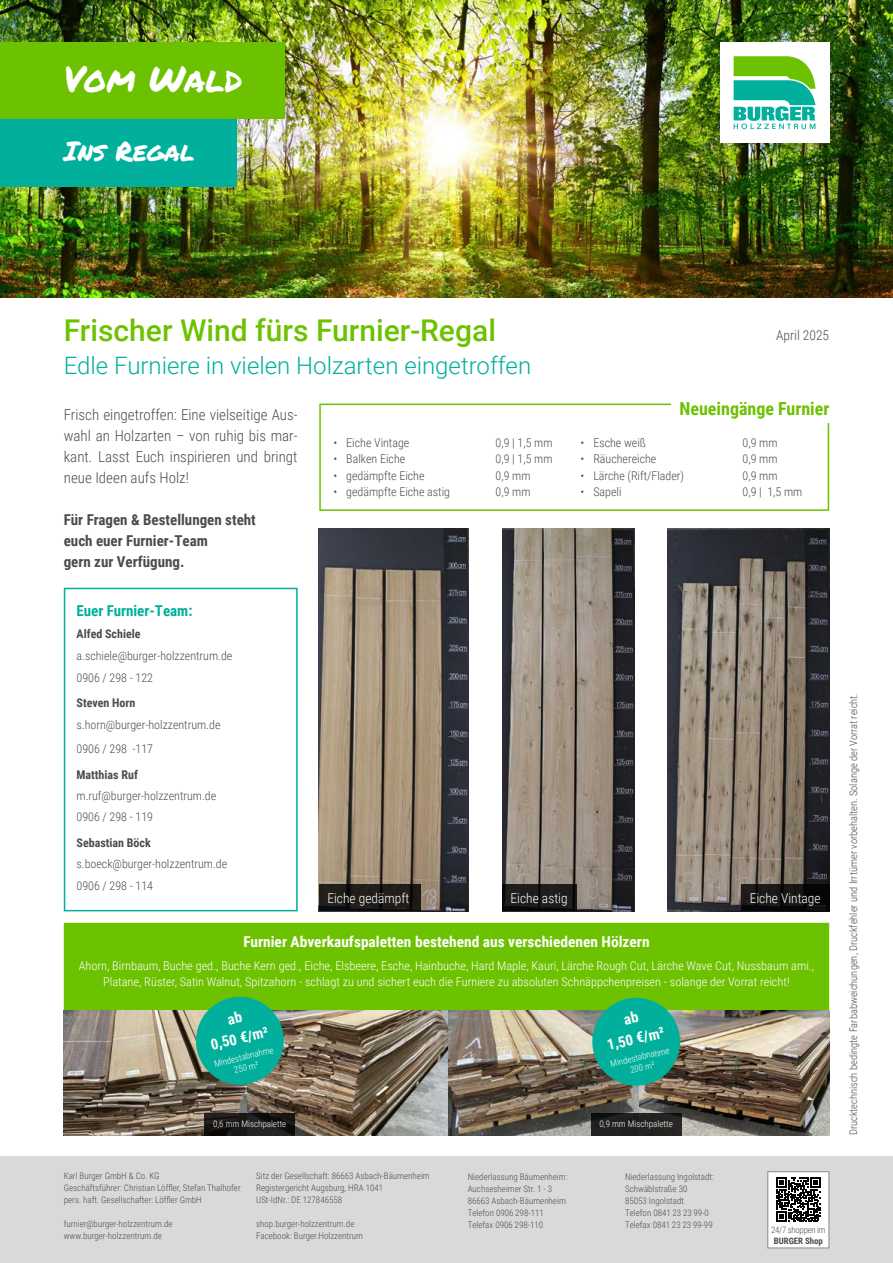
<style>
.page{position:relative;width:893px;height:1263px;background:#fff}
.page>*{position:absolute;margin:0;border:0;box-sizing:border-box;transform-origin:0 0}
.t1{font:36px "Permanent Marker";color:#fff}
.t2{font:500 30px "Roboto";color:#6cc200}
.t3{font:27px "Permanent Marker";color:#fff}
.t4{font:300 24px "Roboto";color:#00b09c}
.t5{font:700 18px "Roboto Condensed";color:#6cc200}
.t6{font:300 15px/21px "Roboto Condensed";color:#4c4c4b;text-align:justify}
.t7{font:700 15px/21px "Roboto Condensed";color:#fff;text-align:center}
.t8{font:700 15px/21px "Roboto Condensed";color:#4c4c4b}
.t9{font:700 15px "Roboto Condensed";color:#00b09c}
.t10{font:300 13.5px "Roboto Condensed";color:#fff}
.t11{font:300 13.5px "Roboto Condensed";color:#4c4c4b}
.t12{font:300 12px/21.3px "Roboto Condensed";color:#4c4c4b}
.t13{font:300 12px/16.5px "Roboto Condensed";color:#fff;text-align:center}
.t14{font:700 12px "Roboto Condensed";color:#4c4c4b}
.t15{font:300 10.5px "Roboto Condensed";color:#4c4c4b}
.t16{font:300 9px/12px "Roboto Condensed";color:#4c4c4b}
.t17{font:300 9px/10.8px "Roboto Condensed";color:#fff;text-align:center}
.t18{font:300 8.85px "Roboto Condensed";letter-spacing:-.03em;color:#4c4c4b}
.t19{font:700 8.85px "Roboto Condensed";color:#4c4c4b}
</style>
<div class="page">
<img style="left:0;top:0;width:893px;height:298px">
<div style="left:0;top:111px;width:237px;height:76px;background:#00b09c"></div>
<div style="left:720px;top:43px;width:109px;height:100px;background:#fff"></div>
<svg style="left:734px;top:56px;width:81px;height:73px"></svg>
<div style="left:0;top:43px;width:285px;height:76px;background:#6cc200"></div>
<div style="left:0;top:1157px;width:893px;height:106px;background:#d8d9d9"></div>
<div style="left:767px;top:1171px;width:62px;height:77px;background:#fff;border:1px solid #898a8a"></div>
<svg style="left:776px;top:1177px;width:44px;height:45px"></svg>
<div style="left:319px;top:404px;width:510px;height:107px;border:2px solid #6cc200"></div>
<div style="left:671px;top:387px;width:171px;height:36px;background:#fff"></div>
<div style="left:64px;top:588px;width:234px;height:323px;border:2px solid #00b09c"></div>
<img style="left:502px;top:529px;width:132px;height:382px">
<svg style="left:502px;top:884px;width:74px;height:27px;background:#191817"></svg>
<img style="left:319px;top:529px;width:150px;height:382px">
<svg style="left:319px;top:884px;width:101px;height:27px;background:#1c1916"></svg>
<img style="left:668px;top:529px;width:161px;height:382px">
<svg style="left:741px;top:884px;width:88px;height:27px;background:#11100f"></svg>
<div style="left:64px;top:923px;width:765px;height:212px;background:#6cc200"></div>
<img style="left:247px;top:1010px;width:582px;height:125px">
<img style="left:64px;top:1010px;width:183px;height:125px">
<svg style="left:205px;top:1113px;width:90px;height:22px;background:#191816"></svg>
<svg style="left:591px;top:1113px;width:90px;height:22px;background:#20201f"></svg>
<svg style="left:192px;top:996px;width:96px;height:93px;background:#2aa582"></svg>
<svg style="left:588px;top:997px;width:96px;height:93px;background:#27a281"></svg>
<h1 class="t1" style="left:64px;top:52px;width:180px">Vom Wald</h1>
<h3 class="t3" style="left:64px;top:131px;width:132px">Ins Regal</h3>
<h2 class="t2" style="left:64px;top:310px;width:434px">Frischer Wind fürs Furnier-Regal</h2>
<h3 class="t4" style="left:64px;top:349px;width:469px">Edle Furniere in vielen Holzarten eingetroffen</h3>
<h3 class="t6" style="left:64px;top:403px;width:235px">Frisch eingetroffen: Eine vielseitige Aus&shy;wahl an Holzarten – von ruhig bis mar&shy;kant. Lasst Euch inspirieren und bringt neue Ideen aufs Holz!</h3>
<h3 class="t8" style="left:64px;top:508px;width:194px">Für Fragen &amp; Bestellungen steht euch euer Furnier-Team<br>gern zur Verfügung.</h3>
<h3 class="t12" style="left:334px;top:431px;width:77px">• Eiche Vintage</h3>
<h3 class="t12" style="left:496px;top:431px;width:58px">0,9 | 1,5 mm</h3>
<h3 class="t12" style="left:334px;top:448px;width:73px">• Balken Eiche</h3>
<h3 class="t12" style="left:496px;top:448px;width:58px">0,9 | 1,5 mm</h3>
<h3 class="t12" style="left:334px;top:464px;width:93px">• gedämpfte Eiche</h3>
<h3 class="t12" style="left:496px;top:464px;width:36px">0,9 mm</h3>
<h3 class="t12" style="left:334px;top:481px;width:118px">• gedämpfte Eiche astig</h3>
<h3 class="t12" style="left:496px;top:481px;width:36px">0,9 mm</h3>
<h3 class="t11" style="left:776px;top:326px;width:54px">April 2025</h3>
<h3 class="t5" style="left:679px;top:396px;width:151px">Neueingänge Furnier</h3>
<h3 class="t12" style="left:581px;top:431px;width:67px">• Esche weiß</h3>
<h3 class="t12" style="left:743px;top:431px;width:36px">0,9 mm</h3>
<h3 class="t12" style="left:581px;top:448px;width:77px">• Räuchereiche</h3>
<h3 class="t12" style="left:743px;top:448px;width:36px">0,9 mm</h3>
<h3 class="t12" style="left:581px;top:464px;width:105px">• Lärche (Rift/Flader)</h3>
<h3 class="t12" style="left:743px;top:464px;width:36px">0,9 mm</h3>
<h3 class="t12" style="left:581px;top:481px;width:42px">• Sapeli</h3>
<h3 class="t12" style="left:743px;top:481px;width:61px">0,9 | 1,5 mm</h3>
<h3 class="t9" style="left:77px;top:600px;width:117px">Euer Furnier-Team:</h3>
<h3 class="t14" style="left:77px;top:626px;width:66px">Alfed Schiele</h3>
<h3 class="t12" style="left:77px;top:645px;width:157px">a.schiele@burger-holzzentrum.de<br>0906 / 298 - 122</h3>
<h3 class="t14" style="left:77px;top:695px;width:60px">Steven Horn</h3>
<h3 class="t12" style="left:77px;top:712px;width:145px;line-height:24.5px">s.horn@burger-holzzentrum.de<br>0906 / 298 -117</h3>
<h3 class="t14" style="left:77px;top:766px;width:63px">Matthias Ruf</h3>
<h3 class="t12" style="left:77px;top:785px;width:141px">m.ruf@burger-holzzentrum.de<br>0906 / 298 - 119</h3>
<h3 class="t14" style="left:77px;top:834px;width:76px">Sebastian Böck</h3>
<h3 class="t12" style="left:77px;top:853px;width:152px">s.boeck@burger-holzzentrum.de<br>0906 / 298 - 114</h3>
<h3 class="t10" style="left:327px;top:888px;width:83px">Eiche gedämpft</h3>
<h3 class="t10" style="left:511px;top:889px;width:59px">Eiche astig</h3>
<h3 class="t10" style="left:750px;top:889px;width:73px">Eiche Vintage</h3>
<h3 class="t7" style="left:243px;top:931px;width:408px">Furnier Abverkaufspaletten bestehend aus verschiedenen Hölzern</h3>
<p class="t13" style="left:79px;top:956px;width:737px">Ahorn, Birnbaum, Buche ged., Buche Kern ged., Eiche, Elsbeere, Esche, Hainbuche, Hard Maple, Kauri, Lärche Rough Cut, Lärche Wave Cut, Nussbaum ami.,<br>Platane, Rüster, Satin Walnut, Spitzahorn - schlagt zu und sichert euch die Furniere zu absoluten Schnäppchenpreisen - solange der Vorrat reicht!</p>
<h3 class="t7" style="left:204px;top:1013px;width:60px;rotate:-13deg">ab<br>0,50 €/m²</h3>
<p class="t17" style="left:213px;top:1058px;width:62px;rotate:-13deg">Mindestabnahme<br>250 m²</p>
<h3 class="t7" style="left:600px;top:1014px;width:60px;rotate:-13deg">ab<br>1,50 €/m²</h3>
<p class="t17" style="left:609px;top:1058px;width:62px;rotate:-13deg">Mindestabnahme<br>200 m²</p>
<p class="t17" style="left:213px;top:1118px;width:75px">0,6 mm Mischpalette</p>
<p class="t17" style="left:600px;top:1118px;width:75px">0,9 mm Mischpalette</p>
<p class="t16" style="left:256px;top:1169px;width:175px">Sitz der Gesellschaft: 86663 Asbach-Bäumenheim<br>Registergericht Augsburg, HRA 1041<br>USt-IdNr.: DE 127846558</p>
<p class="t16" style="left:256px;top:1217px;width:108px">shop.burger-holzzentrum.de<br>Facebook: Burger.Holzzentrum</p>
<p class="t16" style="left:64px;top:1169px;width:178px">Karl Burger GmbH &amp; Co. KG<br>Geschäftsführer: Christian Löffler, Stefan Thalhofer pers. haft. Gesellschafter: Löffler GmbH</p>
<p class="t16" style="left:64px;top:1229px;width:100px">www.burger-holzzentrum.de</p>
<p class="t16" style="left:468px;top:1170px;width:101px">Niederlassung Bäumenheim:<br>Auchsesheimer Str. 1 - 3<br>86663 Asbach-Bäumenheim</p>
<p class="t16" style="left:64px;top:1217px;width:110px">furnier@burger-holzzentrum.de</p>
<p class="t16" style="left:468px;top:1206px;width:78px">Telefon 0906 298-111<br>Telefax 0906 298-110</p>
<p class="t16" style="left:625px;top:1170px;width:90px">Niederlassung Ingolstadt:<br>Schwäblstraße 30<br>85053 Ingolstadt<br>Telefon 0841 23 23 99-0<br>Telefax 0841 23 23 99-99</p>
<p class="t18" style="left:771px;top:1224px;width:56px">24/7 shoppen im</p>
<p class="t19" style="left:774px;top:1235px;width:51px">BURGER Shop</p>
<p class="t15" style="left:846px;top:1135px;width:444px;rotate:-90deg">Drucktechnisch bedingte Farbabweichungen, Druckfehler und Irrtümer vorbehalten. Solange der Vorrat reicht.</p>
</div>
